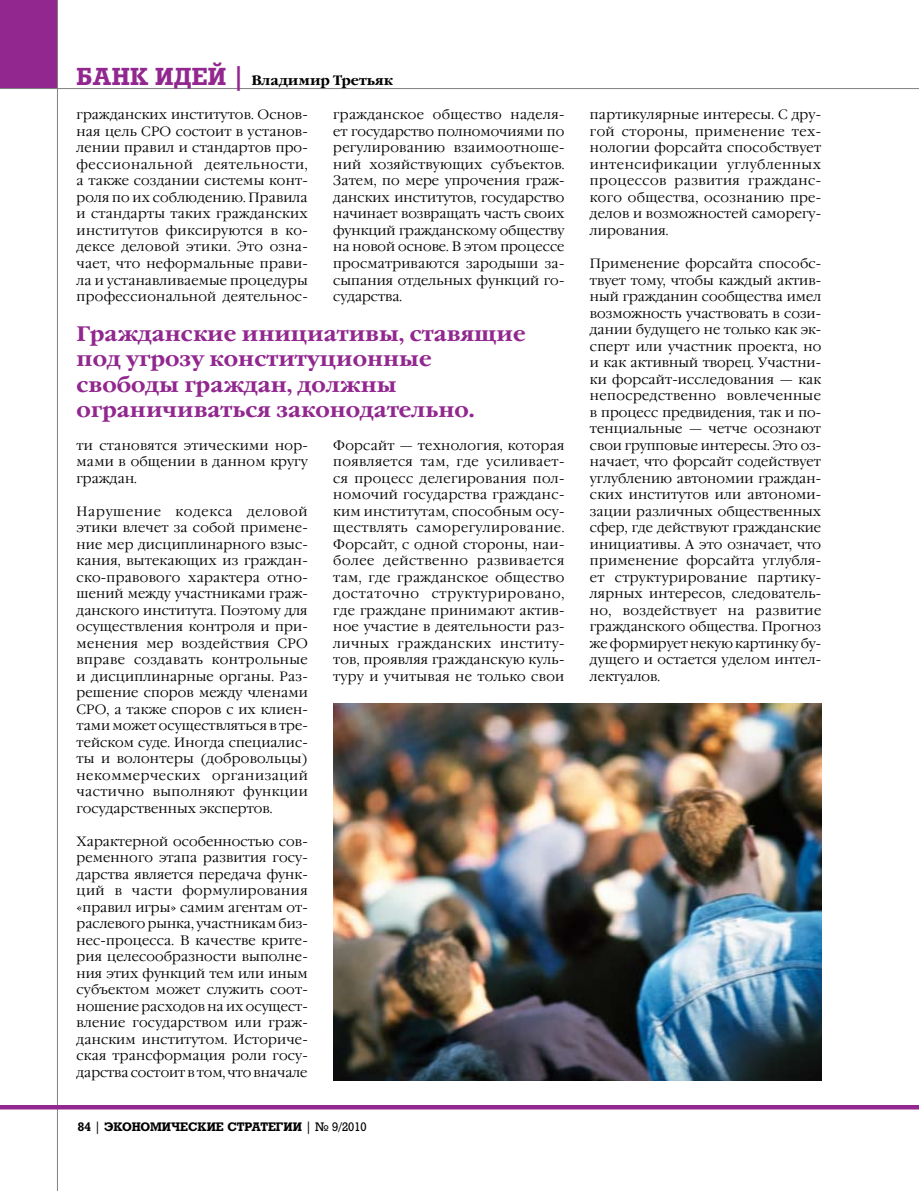
<style>
.page{position:relative;width:919px;height:1191px;background:#fff}
.page>*{position:absolute;margin:0;border:0;box-sizing:border-box;transform-origin:0 0}
.t1{font:700 24px "Rodeo";color:#91278f}
.t2{font:700 21px/25.5px "Garamond C";color:#91278f}
.t3{font:300 13.5px/16.5px "Garamond C";letter-spacing:.015em;color:#000;text-align:justify}
.t4{font:700 13.5px "Garamond C";color:#000}
.t5{font:700 12px "Rodeo";color:#000}
.s1{font-family:"Rodeo";font-size:24px;color:#91278f}
.s2{font-weight:400}
</style>
<div class="page">
<div style="left:0;top:0;width:58px;height:89px;background:#91278f"></div>
<hr style="left:57px;top:0;width:1px;height:1191px;background:#808284">
<hr style="left:0;top:88px;width:918px;height:1px;background:#808284">
<hr style="left:0;top:1105px;width:918px;height:4px;background:#91278f">
<img style="left:333px;top:703px;width:488px;height:377px">
<h1 class="t1" style="left:77px;top:62px;width:19px">Банк</h1>
<h1 class="t1" style="left:155px;top:62px;width:19px">иде</h1>
<p class="t4" style="left:208px;top:73px;width:187px"><span class="s1">й |</span> Владимир Третьяк</p>
<p class="t3" style="left:77px;top:107px;width:233px">гражданских институтов. Основ&shy;ная цель СРО состоит в установ&shy;лении правил и стандартов про&shy;фессиональной деятельности, а также создании системы конт&shy;роля по их соблюдению. Правила и стандарты таких граждан-ских институтов фиксируются в ко&shy;дексе деловой этики. Это озна&shy;чает, что неформальные прави&shy;ла и устанавливаемые процедуры профессиональной деятельнос-</p>
<p class="t3" style="left:333px;top:107px;width:233px">гражданское общество наделя&shy;ет государство полномочиями по регулированию взаимоотноше&shy;ний хозяйствующих субъектов.<br>Затем, по мере упрочения граж&shy;данских институтов, государство начинает возвращать часть своих функций гражданскому обществу на новой основе. В этом процессе просматриваются зародыши за&shy;сыпания отдельных функций го&shy;сударства.</p>
<h2 class="t2" style="left:77px;top:321px;width:450px">Гражданские инициативы, ставящие под угрозу конституционные свободы граждан, должны ограничиваться законодательно.</h2>
<p class="t3" style="left:77px;top:437px;width:233px">ти становятся этическими нор&shy;мами в общении в данном кругу граждан.</p>
<p class="t3" style="left:77px;top:503px;width:233px">Нарушение кодекса деловой этики влечет за собой примене&shy;ние мер дисциплинарного взыс&shy;кания, вытекающих из граждан&shy;ско-правового характера отно&shy;шений между участниками граж&shy;данского института. Поэтому для осуществления контроля и при&shy;менения мер воздействия СРО вправе создавать контрольные и дисциплинарные органы. Раз&shy;решение споров между членами СРО, а также споров с их клиен&shy;тами может осуществляться в тре&shy;тейском суде. Иногда специалис&shy;ты и волонтеры (добровольцы) некоммерческих организаций частично выполняют функции государственных экспертов.</p>
<p class="t3" style="left:77px;top:833px;width:233px">Характерной особенностью сов&shy;ременного этапа развития госу&shy;дарства является передача функ&shy;ций в части формулирования «правил игры» самим агентам от&shy;раслевого рынка, участникам биз&shy;нес-процесса. В качестве крите&shy;рия целесообразности выполне&shy;ния этих функций тем или иным субъектом может служить соот&shy;ношение расходов на их осущест&shy;вление государством или граж&shy;данским институтом. Историче&shy;ская трансформация роли госу&shy;дарства состоит в том, что вначале</p>
<p class="t3" style="left:333px;top:437px;width:233px">Форсайт — технология, которая появляется там, где усиливает&shy;ся процесс делегирования пол&shy;номочий государства гражданс&shy;ким институтам, способным осу&shy;ществлять саморегулирование.<br>Форсайт, с одной стороны, наи&shy;более действенно развивается там, где гражданское общество достаточно структурировано, где граждане принимают актив&shy;ное участие в деятельности раз&shy;личных гражданских институ&shy;тов, проявляя гражданскую куль&shy;туру и учитывая не только свои</p>
<p class="t5" style="left:78px;top:1119px;width:290px">84 <span class="s2">|</span> ЭКОНОМИЧЕСКИЕ СТРАТЕГИИ <span class="s2">| № 9/2010</span></p>
<p class="t3" style="left:590px;top:107px;width:233px">партикулярные интересы. С дру&shy;гой стороны, применение тех&shy;нологии форсайта способствует интенсификации углубленных процессов развития гражданс&shy;кого общества, осознанию пре&shy;делов и возможностей саморегу&shy;лирования.</p>
<p class="t3" style="left:590px;top:256px;width:233px">Применение форсайта способс&shy;твует тому, чтобы каждый актив&shy;ный гражданин сообщества имел возможность участвовать в сози&shy;дании будущего не только как эк&shy;сперт или участник проекта, но и как активный творец. Участни&shy;ки форсайт-исследования — как непосредственно вовлеченные в процесс предвидения, так и по&shy;тенциальные — четче осознают свои групповые интересы. Это оз&shy;начает, что форсайт содействует углублению автономии граждан&shy;ских институтов или автономи&shy;зации различных общественных сфер, где действуют граждан-ские инициативы. А это означает, что применение форсайта углубля&shy;ет структурирование партику&shy;лярных интересов, следователь&shy;но, воздействует на развитие гражданского общества. Прогноз же формирует некую картинку бу&shy;дущего и остается уделом интел&shy;лектуалов.</p>
</div>
